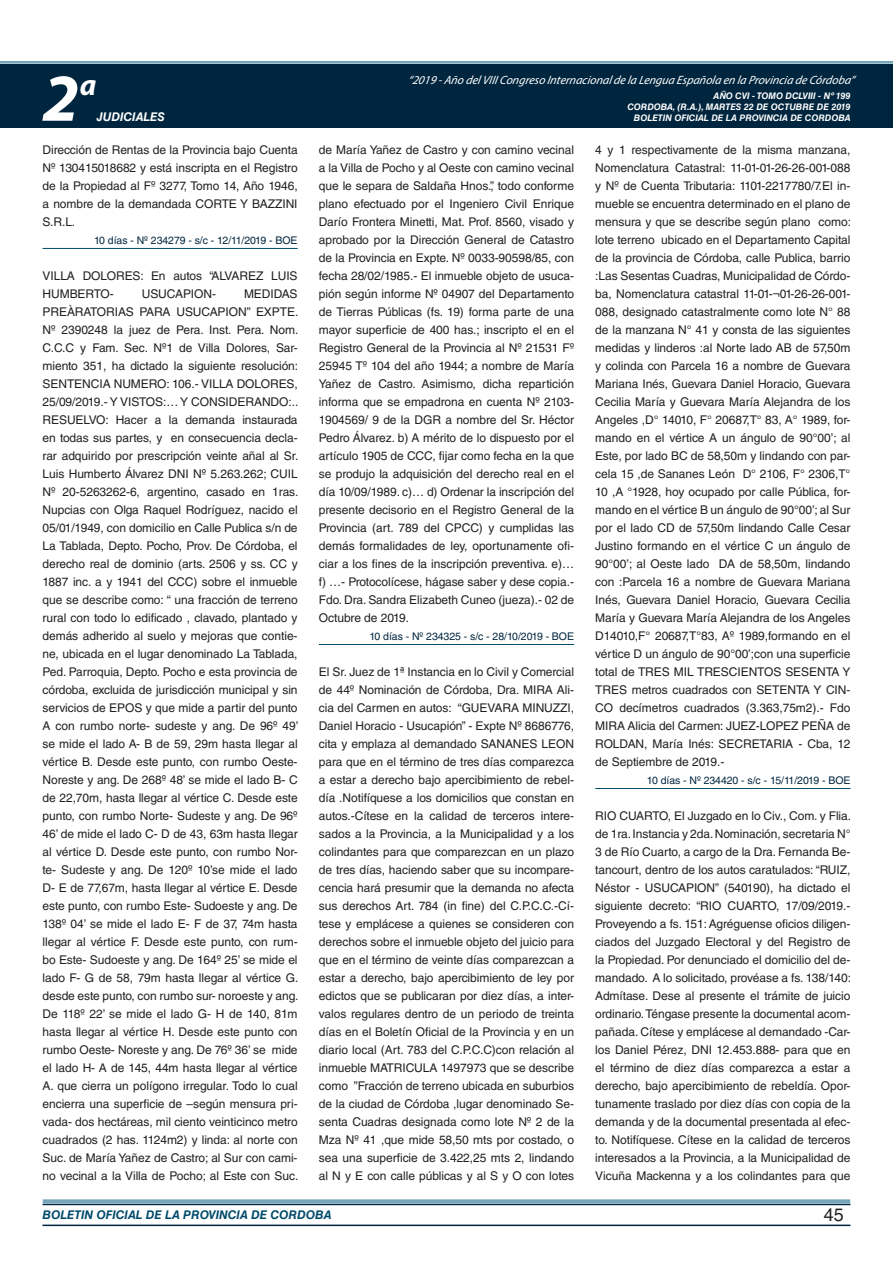
<style>
.page{position:relative;width:893px;height:1263px;background:#fff}
.page>*{position:absolute;margin:0;border:0;box-sizing:border-box;transform-origin:0 0}
.t1{font:italic 700 67.5px "Myriad Pro";color:#fff}
.t2{font:italic 700 30px "Myriad Pro";color:#fff}
.t3{font:18px "Helvetica LT Std";color:#231f20}
.t4{font:12px/18px "Helvetica LT Std";letter-spacing:-.005em;color:#231f20;text-align:justify}
.t5{font:italic 12px "Myriad Pro";color:#fff}
.t6{font:italic 700 12px "Helvetica LT Std";color:#004b6c}
.t7{font:italic 700 12px "Helvetica LT Std";color:#fff}
.t8{font:10.5px "Helvetica LT Std";letter-spacing:-.005em;color:#00263f}
.t9{font:italic 700 9px/10.8px "Helvetica LT Std";color:#fff;text-align:right}
</style>
<div class="page">
<div style="left:0;top:61px;width:893px;height:6px;background:#fff;opacity:.75"></div>
<div style="left:0;top:64px;width:893px;height:64px;background:#00263f"></div>
<hr style="left:43px;top:1224px;width:807px;height:2px;background:#00263f">
<div style="left:42px;top:1198px;width:809px;height:8px;background:#fff;opacity:.75"></div>
<hr style="left:43px;top:248px;width:255px;height:1px;background:#004b6c">
<hr style="left:319px;top:644px;width:255px;height:1px;background:#004b6c">
<hr style="left:595px;top:788px;width:255px;height:1px;background:#004b6c">
<h2 class="t2" style="left:80px;top:66px;width:18px">a</h2>
<p class="t5" style="left:408px;top:72px;width:448px">“2019 -Año delVIIICongreso Internacionalde la Lengua Esp añola en la Provincia de Córdoba”</p>
<h1 class="t1" style="left:43px;top:54px;width:38px">2</h1>
<p class="t9" style="left:627px;top:91px;width:225px">AÑO CVI - TOMO DCLVIII - Nº 199<br>CORDOBA, (R.A.), MARTES 22 DE OCTUBRE DE 2019</p>
<p class="t7" style="left:97px;top:110px;width:70px">JUDICIALES</p>
<p class="t9" style="left:634px;top:112px;width:218px">BOLETIN OFICIAL DE LA PROVINCIA DE CORDOBA</p>
<p class="t4" style="left:43px;top:141px;width:257px">Dirección de Rentas de la Provincia bajo Cuenta Nº 130415018682 y está inscripta en el Registro de la Propiedad al Fº 3277, Tomo 14, Año 1946, a nombre de la demandada CORTE Y BAZZINI S.R.L.</p>
<p class="t8" style="left:94px;top:234px;width:205px">10 días - Nº 234279 - s/c - 12/11/2019 - BOE</p>
<p class="t4" style="left:43px;top:267px;width:257px">VILLA DOLORES: En autos “ALVAREZ LUIS<br>HUMBERTO-</p>
<p class="t4" style="left:43px;top:285px;width:257px;text-indent:201px">MEDIDAS PREÀRATORIAS PARA USUCAPION” EXPTE.<br>Nº 2390248 la juez de Pera. Inst. Pera. Nom.<br>C.C.C y Fam. Sec. Nº1 de Villa Dolores, Sar&shy;miento 351, ha dictado la siguiente resolución:<br>SENTENCIA NUMERO: 106.- VILLA DOLORES, 25/09/2019.- Y VISTOS:… Y CONSIDERANDO:..<br>RESUELVO: Hacer a la demanda instaurada en todas sus partes, y en consecuencia decla&shy;rar adquirido por prescripción veinte añal al Sr.<br>Luis Humberto Álvarez DNI Nº 5.263.262; CUIL Nº 20-5263262-6, argentino, casado en 1ras.<br>Nupcias con Olga Raquel Rodríguez, nacido el 05/01/1949, con domicilio en Calle Publica s/n de La Tablada, Depto. Pocho, Prov. De Córdoba, el derecho real de dominio (arts. 2506 y ss. CC y 1887 inc. a y 1941 del CCC) sobre el inmueble que se describe como: “ una fracción de terreno rural con todo lo edificado , clavado, plantado y demás adherido al suelo y mejoras que contie&shy;ne, ubicada en el lugar denominado La Tablada, Ped. Parroquia, Depto. Pocho e esta provincia de córdoba, excluida de jurisdicción municipal y sin servicios de EPOS y que mide a partir del punto A con rumbo norte- sudeste y ang. De 96º 49’ se mide el lado A- B de 59, 29m hasta llegar al vértice B. Desde este punto, con rumbo Oeste-Noreste y ang. De 268º 48’ se mide el lado B- C de 22,70m, hasta llegar al vértice C. Desde este punto, con rumbo Norte- Sudeste y ang. De 96º 46’ de mide el lado C- D de 43, 63m hasta llegar al vértice D. Desde este punto, con rumbo Nor&shy;te- Sudeste y ang. De 120º 10’se mide el lado D- E de 77,67m, hasta llegar al vértice E. Desde este punto, con rumbo Este- Sudoeste y ang. De 138º 04’ se mide el lado E- F de 37, 74m hasta llegar al vértice F. Desde este punto, con rum&shy;bo Este- Sudoeste y ang. De 164º 25’ se mide el lado F- G de 58, 79m hasta llegar al vértice G. desde este punto, con rumbo sur- noroeste y ang.<br>De 118º 22’ se mide el lado G- H de 140, 81m hasta llegar al vértice H. Desde este punto con rumbo Oeste- Noreste y ang. De 76º 36’ se mide el lado H- A de 145, 44m hasta llegar al vértice A. que cierra un polígono irregular. Todo lo cual encierra una superficie de –según mensura pri&shy;vada- dos hectáreas, mil ciento veinticinco metro cuadrados (2 has. 1124m2) y linda: al norte con Suc. de María Yañez de Castro; al Sur con cami&shy;no vecinal a la Villa de Pocho; al Este con Suc.</p>
<p class="t4" style="left:142px;top:285px;width:76px">USUCAPION-</p>
<p class="t4" style="left:319px;top:141px;width:257px">de María Yañez de Castro y con camino vecinal a la Villa de Pocho y al Oeste con camino vecinal que le separa de Saldaña Hnos.”, todo conforme plano efectuado por el Ingeniero Civil Enrique Darío Frontera Minetti, Mat. Prof. 8560, visado y aprobado por la Dirección General de Catastro de la Provincia en Expte. Nº 0033-90598/85, con fecha 28/02/1985.- El inmueble objeto de usuca&shy;pión según informe Nº 04907 del Departamento de Tierras Públicas (fs. 19) forma parte de una mayor superficie de 400 has.; inscripto el en el Registro General de la Provincia al Nº 21531 Fº 25945 Tº 104 del año 1944; a nombre de María Yañez de Castro. Asimismo, dicha repartición informa que se empadrona en cuenta Nº 2103- 1904569/ 9 de la DGR a nombre del Sr. Héctor Pedro Álvarez. b) A mérito de lo dispuesto por el artículo 1905 de CCC, fijar como fecha en la que se produjo la adquisición del derecho real en el día 10/09/1989. c)… d) Ordenar la inscripción del presente decisorio en el Registro General de la Provincia (art. 789 del CPCC) y cumplidas las demás formalidades de ley, oportunamente ofi&shy;ciar a los fines de la inscripción preventiva. e)… f) …- Protocolícese, hágase saber y dese copia.- Fdo. Dra. Sandra Elizabeth Cuneo (jueza).- 02 de Octubre de 2019.</p>
<p class="t8" style="left:369px;top:630px;width:206px">10 días - Nº 234325 - s/c - 28/10/2019 - BOE</p>
<p class="t4" style="left:319px;top:663px;width:257px">El Sr. Juez de 1ª Instancia en lo Civil y Comercial de 44º Nominación de Córdoba, Dra. MIRA Ali&shy;cia del Carmen en autos: “GUEVARA MINUZZI, Daniel Horacio - Usucapión” - Expte Nº 8686776, cita y emplaza al demandado SANANES LEON para que en el término de tres días comparezca a estar a derecho bajo apercibimiento de rebel&shy;día .Notifíquese a los domicilios que constan en autos.-Cítese en la calidad de terceros intere&shy;sados a la Provincia, a la Municipalidad y a los colindantes para que comparezcan en un plazo de tres días, haciendo saber que su incompare&shy;cencia hará presumir que la demanda no afecta sus derechos Art. 784 (in fine) del C.P.C.C.-Cí&shy;tese y emplácese a quienes se consideren con derechos sobre el inmueble objeto del juicio para que en el término de veinte días comparezcan a estar a derecho, bajo apercibimiento de ley por edictos que se publicaran por diez días, a inter&shy;valos regulares dentro de un periodo de treinta días en el Boletín Oficial de la Provincia y en un diario local (Art. 783 del C.P.C.C)con relación al inmueble MATRICULA 1497973 que se describe como ”Fracción de terreno ubicada en suburbios de la ciudad de Córdoba ,lugar denominado Se&shy;senta Cuadras designada como lote Nº 2 de la Mza Nº 41 ,que mide 58,50 mts por costado, o sea una superficie de 3.422,25 mts 2, lindando al N y E con calle públicas y al S y O con lotes</p>
<p class="t4" style="left:595px;top:141px;width:257px">4 y 1 respectivamente de la misma manzana, Nomenclatura Catastral: 11-01-01-26-26-001-088 y Nº de Cuenta Tributaria: 1101-2217780/7.El in&shy;mueble se encuentra determinado en el plano de mensura y que se describe según plano como: lote terreno ubicado en el Departamento Capital de la provincia de Córdoba, calle Publica, barrio :Las Sesentas Cuadras, Municipalidad de Córdo&shy;ba, Nomenclatura catastral 11-01-¬01-26-26-001- 088, designado catastralmente como lote N° 88 de la manzana N° 41 y consta de las siguientes medidas y linderos :al Norte lado AB de 57,50m y colinda con Parcela 16 a nombre de Guevara Mariana Inés, Guevara Daniel Horacio, Guevara Cecilia María y Guevara María Alejandra de los Angeles ,D° 14010, F° 20687,T° 83, A° 1989, for&shy;mando en el vértice A un ángulo de 90°00’; al Este, por lado BC de 58,50m y lindando con par&shy;cela 15 ,de Sananes León D° 2106, F° 2306,T° 10 ,A °1928, hoy ocupado por calle Pública, for&shy;mando en el vértice B un ángulo de 90°00’; al Sur por el lado CD de 57,50m lindando Calle Cesar Justino formando en el vértice C un ángulo de 90°00’; al Oeste lado DA de 58,50m, lindando con :Parcela 16 a nombre de Guevara Mariana Inés, Guevara Daniel Horacio, Guevara Cecilia María y Guevara María Alejandra de los Angeles D14010,F° 20687,T°83, Aº 1989,formando en el vértice D un ángulo de 90°00’;con una superficie total de TRES MIL TRESCIENTOS SESENTA Y TRES metros cuadrados con SETENTA Y CIN-CO decímetros cuadrados (3.363,75m2).- Fdo MIRA Alicia del Carmen: JUEZ-LOPEZ PEÑA de ROLDAN, María Inés: SECRETARIA - Cba, 12 de Septiembre de 2019.-</p>
<p class="t8" style="left:647px;top:774px;width:205px">10 días - Nº 234420 - s/c - 15/11/2019 - BOE</p>
<p class="t4" style="left:595px;top:807px;width:257px">RIO CUARTO, El Juzgado en lo Civ., Com. y Flia. de 1ra. Instancia y 2da. Nominación, secretaria N° 3 de Río Cuarto, a cargo de la Dra. Fernanda Be&shy;tancourt, dentro de los autos caratulados: “RUIZ, Néstor - USUCAPION” (540190), ha dictado el siguiente decreto: “RIO CUARTO, 17/09/2019.- Proveyendo a fs. 151: Agréguense oficios diligen&shy;ciados del Juzgado Electoral y del Registro de la Propiedad. Por denunciado el domicilio del de&shy;mandado. A lo solicitado, provéase a fs. 138/140:<br>Admítase. Dese al presente el trámite de juicio ordinario. Téngase presente la documental acom&shy;pañada. Cítese y emplácese al demandado -Car&shy;los Daniel Pérez, DNI 12.453.888- para que en el término de diez días comparezca a estar a derecho, bajo apercibimiento de rebeldía. Opor&shy;tunamente traslado por diez días con copia de la demanda y de la documental presentada al efec&shy;to. Notifíquese. Cítese en la calidad de terceros interesados a la Provincia, a la Municipalidad de Vicuña Mackenna y a los colindantes para que</p>
<p class="t6" style="left:43px;top:1208px;width:290px">BOLETIN OFICIAL DE LA PROVINCIA DE CORDOBA</p>
<h3 class="t3" style="left:824px;top:1204px;width:22px">45</h3>
</div>
